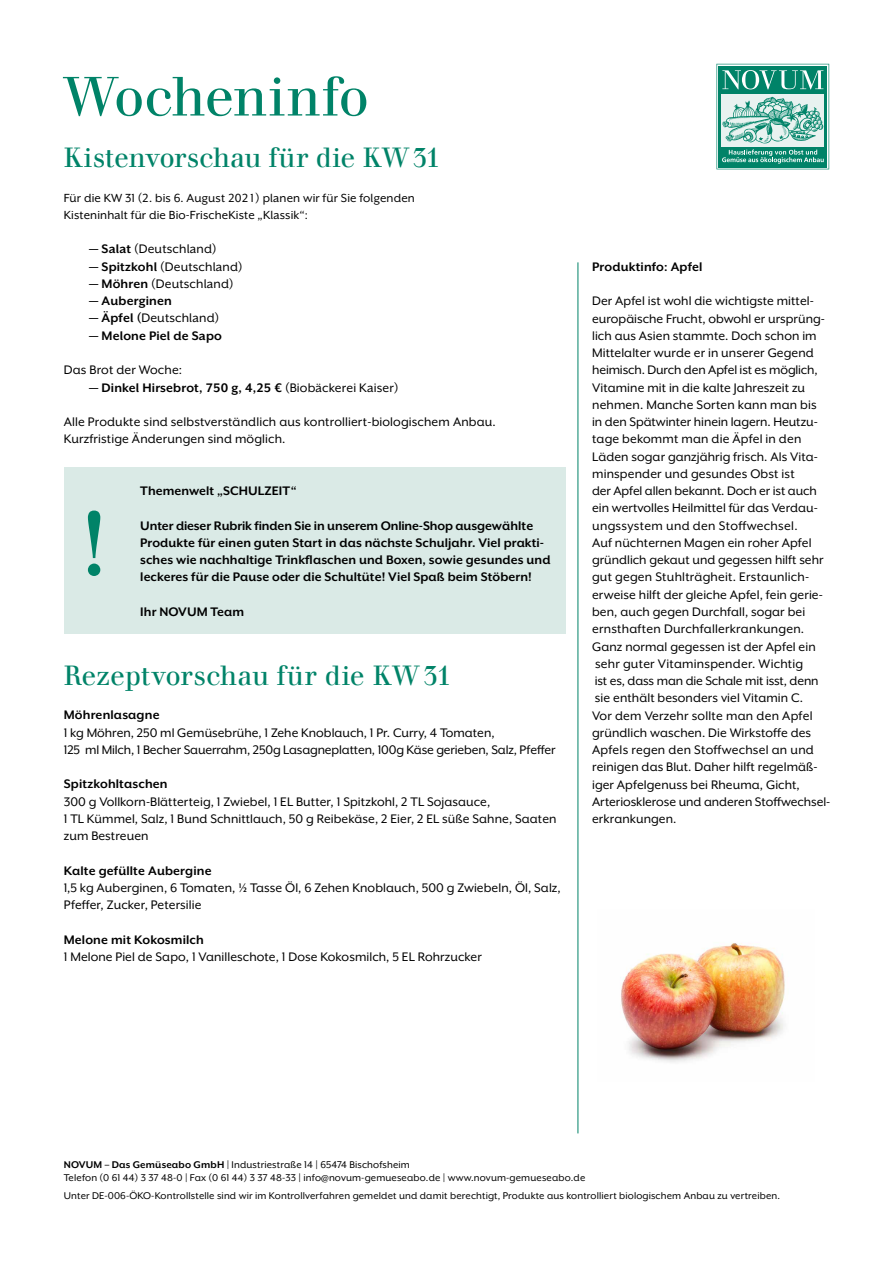
<style>
.page{position:relative;width:893px;height:1263px;background:#fff}
.page>*{position:absolute;margin:0;border:0;box-sizing:border-box;transform-origin:0 0}
.t1{font:90px "Walbaum Com";color:#008368}
.t2{font:54px "Walbaum Com";letter-spacing:-.015em;color:#008368}
.t3{font:27px "Walbaum Com";letter-spacing:.005em;color:#008368}
.t4{font:14.25px/17.2px "Mr Eaves XL San OT";letter-spacing:.005em;color:#000}
.t5{font:700 14.25px/17.2px "Mr Eaves XL San OT";letter-spacing:.005em;color:#000}
.t6{font:13.5px/17.2px "Mr Eaves XL San OT";letter-spacing:.01em;color:#000}
.t7{font:11.25px/13.5px "Mr Eaves XL San OT";letter-spacing:.01em;color:#000}
.s1{font-weight:700}
.s2{font-weight:400}
</style>
<div class="page">
<hr style="left:578px;top:262px;width:1px;height:871px;background:#008368">
<svg style="left:716px;top:64px;width:113px;height:105px;background:#6db7a8"></svg>
<div style="left:64px;top:467px;width:502px;height:166px;background:#daeae6"></div>
<img style="left:620px;top:942px;width:165px;height:120px">
<h2 class="t2" style="left:64px;top:64px;width:307px">Wocheninfo</h2>
<h3 class="t3" style="left:64px;top:142px;width:378px">Kistenvorschau für die KW31</h3>
<p class="t6" style="left:64px;top:189px;width:353px">Für die KW 31 (2. bis 6. August 2021) planen wir für Sie folgenden<br>Kisteninhalt für die Bio-FrischeKiste „Klassik“:</p>
<p class="t4" style="left:89px;top:240px;width:129px"><span class="s1">— Salat</span> (Deutschland)</p>
<p class="t4" style="left:89px;top:258px;width:155px"><span class="s1">— Spitzkohl</span> (Deutschland)</p>
<p class="t4" style="left:89px;top:275px;width:146px"><span class="s1">— Möhren</span> (Deutschland)</p>
<p class="t5" style="left:89px;top:292px;width:84px">— Auberginen</p>
<p class="t4" style="left:89px;top:309px;width:131px"><span class="s1">— Äpfel (</span>Deutschland)</p>
<p class="t5" style="left:89px;top:327px;width:134px">— Melone Piel de Sapo</p>
<p class="t4" style="left:64px;top:361px;width:120px">Das Brot der Woche:</p>
<p class="t5" style="left:89px;top:379px;width:311px">— Dinkel Hirsebrot, 750 g, 4,25 € <span class="s2">(Biobäckerei Kaiser)</span></p>
<p class="t4" style="left:64px;top:413px;width:434px">Alle Produkte sind selbstverständlich aus kontrolliert-biologischem Anbau.<br>Kurzfristige Änderungen sind möglich.</p>
<p class="t5" style="left:140px;top:482px;width:158px">Themenwelt „SCHULZEIT“</p>
<p class="t5" style="left:140px;top:517px;width:412px">Unter dieser Rubrik finden Sie in unserem Online-Shop ausgewählte Produkte für einen guten Start in das nächste Schuljahr. Viel prakti&shy;sches wie nachhaltige Trinkflaschen und Boxen, sowie gesundes und leckeres für die Pause oder die Schultüte! Viel Spaß beim Stöbern!</p>
<p class="t5" style="left:140px;top:603px;width:105px">Ihr NOVUM Team</p>
<h1 class="t1" style="left:81px;top:490px;width:28px">!</h1>
<h3 class="t3" style="left:64px;top:659px;width:389px">Rezeptvorschau für die KW31</h3>
<p class="t5" style="left:64px;top:706px;width:97px">Möhrenlasagne</p>
<p class="t4" style="left:64px;top:724px;width:493px">1 kg Möhren, 250 ml Gemüsebrühe, 1 Zehe Knoblauch, 1 Pr. Curry, 4 Tomaten,<br>125 ml Milch, 1 Becher Sauerrahm, 250g Lasagneplatten, 100g Käse gerieben, Salz, Pfeffer</p>
<p class="t5" style="left:64px;top:775px;width:105px">Spitzkohltaschen</p>
<p class="t4" style="left:64px;top:793px;width:494px">300 g Vollkorn-Blätterteig, 1 Zwiebel, 1 EL Butter, 1 Spitzkohl, 2 TL Sojasauce,<br>1 TL Kümmel, Salz, 1 Bund Schnittlauch, 50 g Reibekäse, 2 Eier, 2 EL süße Sahne, Saaten zum Bestreuen</p>
<p class="t5" style="left:64px;top:862px;width:149px">Kalte gefüllte Aubergine</p>
<p class="t4" style="left:64px;top:879px;width:498px">1,5 kg Auberginen, 6 Tomaten, ½ Tasse Öl, 6 Zehen Knoblauch, 500 g Zwiebeln, Öl, Salz,<br>Pfeffer, Zucker, Petersilie</p>
<p class="t5" style="left:64px;top:931px;width:142px">Melone mit Kokosmilch</p>
<p class="t4" style="left:64px;top:948px;width:420px">1 Melone Piel de Sapo, 1 Vanilleschote, 1 Dose Kokosmilch, 5 EL Rohrzucker</p>
<p class="t5" style="left:592px;top:258px;width:112px">Produktinfo: Apfel</p>
<p class="t4" style="left:592px;top:292px;width:240px">Der Apfel ist wohl die wichtigste mittel&shy;europäische Frucht, obwohl er ursprüng&shy;lich aus Asien stammte. Doch schon im Mittelalter wurde er in unserer Gegend heimisch. Durch den Apfel ist es möglich, Vitamine mit in die kalte Jahreszeit zu nehmen. Manche Sorten kann man bis in den Spätwinter hinein lagern. Heutzu&shy;tage bekommt man die Äpfel in den Läden sogar ganzjährig frisch. Als Vita&shy;minspender und gesundes Obst ist<br>der Apfel allen bekannt. Doch er ist auch ein wertvolles Heilmittel für das Verdau&shy;ungssystem und den Stoffwechsel.<br>Auf nüchternen Magen ein roher Apfel gründlich gekaut und gegessen hilft sehr gut gegen Stuhlträgheit. Erstaunlich&shy;erweise hilft der gleiche Apfel, fein gerie&shy;ben, auch gegen Durchfall, sogar bei ernsthaften Durchfallerkrankungen.<br>Ganz normal gegessen ist der Apfel ein sehr guter Vitaminspender. Wichtig<br>ist es, dass man die Schale mit isst, denn sie enthält besonders viel Vitamin C.<br>Vor dem Verzehr sollte man den Apfel gründlich waschen. Die Wirkstoffe des Apfels regen den Stoffwechsel an und reinigen das Blut. Daher hilft regelmäß&shy;iger Apfelgenuss bei Rheuma, Gicht, Arteriosklerose und anderen Stoffwechsel&shy;erkrankungen.</p>
<p class="t7" style="left:64px;top:1158px;width:523px"><span class="s1">NOVUM – Das Gemüseabo GmbH</span> | Industriestraße 14 | 65474 Bischofsheim<br>Telefon (0 61 44) 3 37 48-0 | Fax (0 61 44) 3 37 48-33 | info@novum-gemueseabo.de | www.novum-gemueseabo.de</p>
<p class="t7" style="left:64px;top:1189px;width:718px">Unter DE-006-ÖKO-Kontrollstelle sind wir im Kontrollverfahren gemeldet und damit berechtigt, Produkte aus kontrolliert biologischem Anbau zu vertreiben.</p>
</div>
